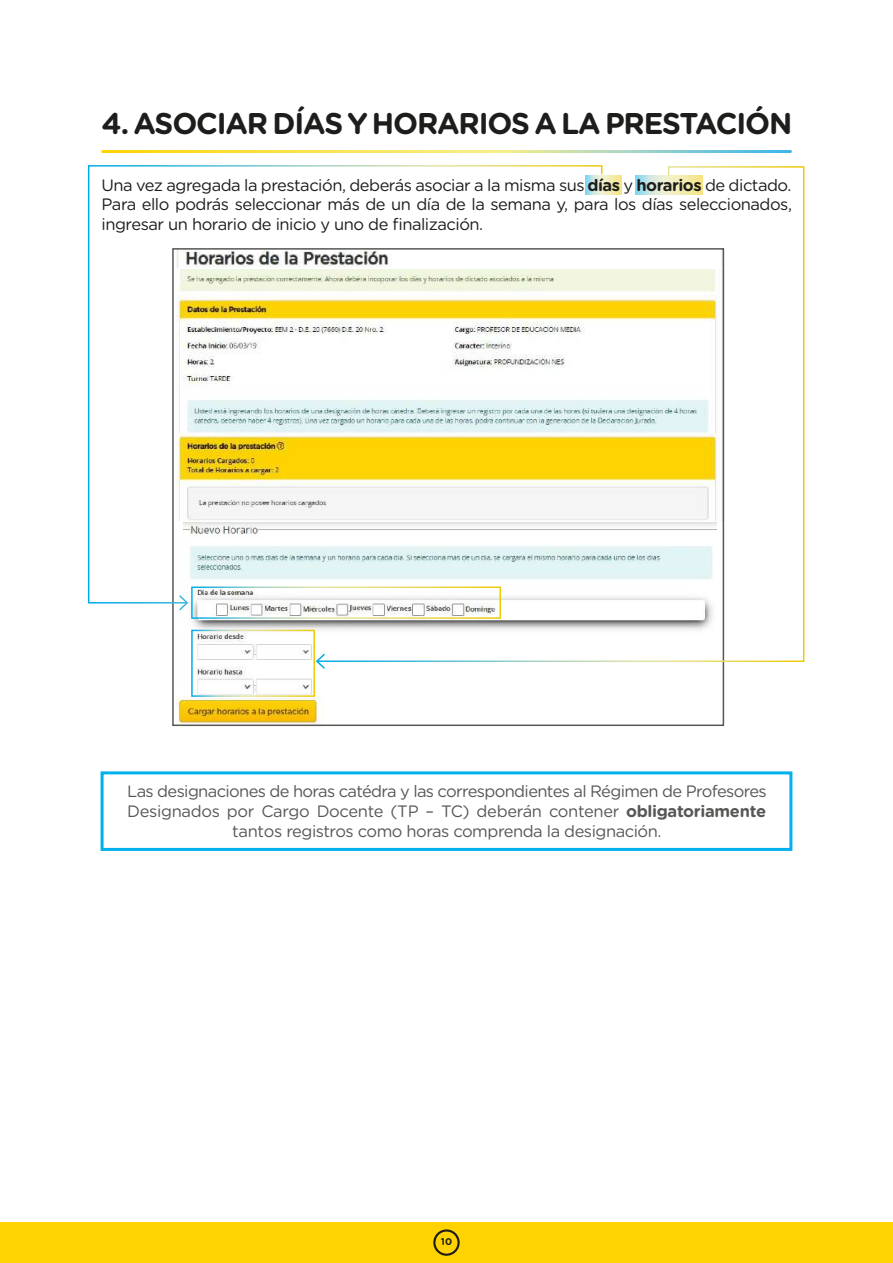
<style>
.page{position:relative;width:893px;height:1263px;background:#fff}
.page>*{position:absolute;margin:0;border:0;box-sizing:border-box;transform-origin:0 0}
.t1{font:700 30px "Gotham Rounded";letter-spacing:-.04em;color:#1d1d1b}
.t2{font:16.5px/19.5px "Gotham Rounded";letter-spacing:-.03em;color:#1d1d1b;text-align:justify}
.t3{font:16.5px/19.8px "Gotham Rounded";letter-spacing:-.04em;color:#575756;text-align:center}
.t4{font:700 9.75px "Gotham Rounded";color:#1d1d1b}
.s1{font-weight:700}
</style>
<div class="page">
<div style="left:0;top:1222px;width:893px;height:41px;background:#ffd300"></div>
<div style="left:433px;top:1229px;width:27px;height:27px;border:2px solid #1d1d1b;border-radius:50%"></div>
<div style="left:101px;top:771px;width:691px;height:80px;border:3px solid #00b1eb"></div>
<img style="left:191px;top:619px;width:126px;height:11px">
<img style="left:176px;top:696px;width:147px;height:27px">
<svg style="left:101px;top:150px;width:691px;height:3px;background:#d1da7c"></svg>
<svg style="left:88px;top:165px;width:514px;height:438px"></svg>
<svg style="left:179px;top:586px;width:138px;height:33px"></svg>
<svg style="left:317px;top:166px;width:487px;height:496px"></svg>
<svg style="left:191px;top:630px;width:134px;height:67px"></svg>
<h1 class="t1" style="left:102px;top:101px;width:692px">4. ASOCIAR DÍAS Y HORARIOS A LA PRESTACIÓN</h1>
<p class="t2" style="left:102px;top:174px;width:692px">Una vez agregada la prestación, deberás asociar a la misma sus <span class="s1">días</span> y <span class="s1">horarios</span> de dictado.<br>Para ello podrás seleccionar más de un día de la semana y, para los días seleccionados, ingresar un horario de inicio y uno de finalización.</p>
<p class="t3" style="left:127px;top:780px;width:641px">Las designaciones de horas catédra y las correspondientes al Régimen de Profesores<br>Designados por Cargo Docente (TP – TC) deberán contener <span class="s1">obligatoriamente </span>tantos registros como horas comprenda la designación.</p>
<p class="t4" style="left:441px;top:1235px;width:13px">10</p>
</div>
